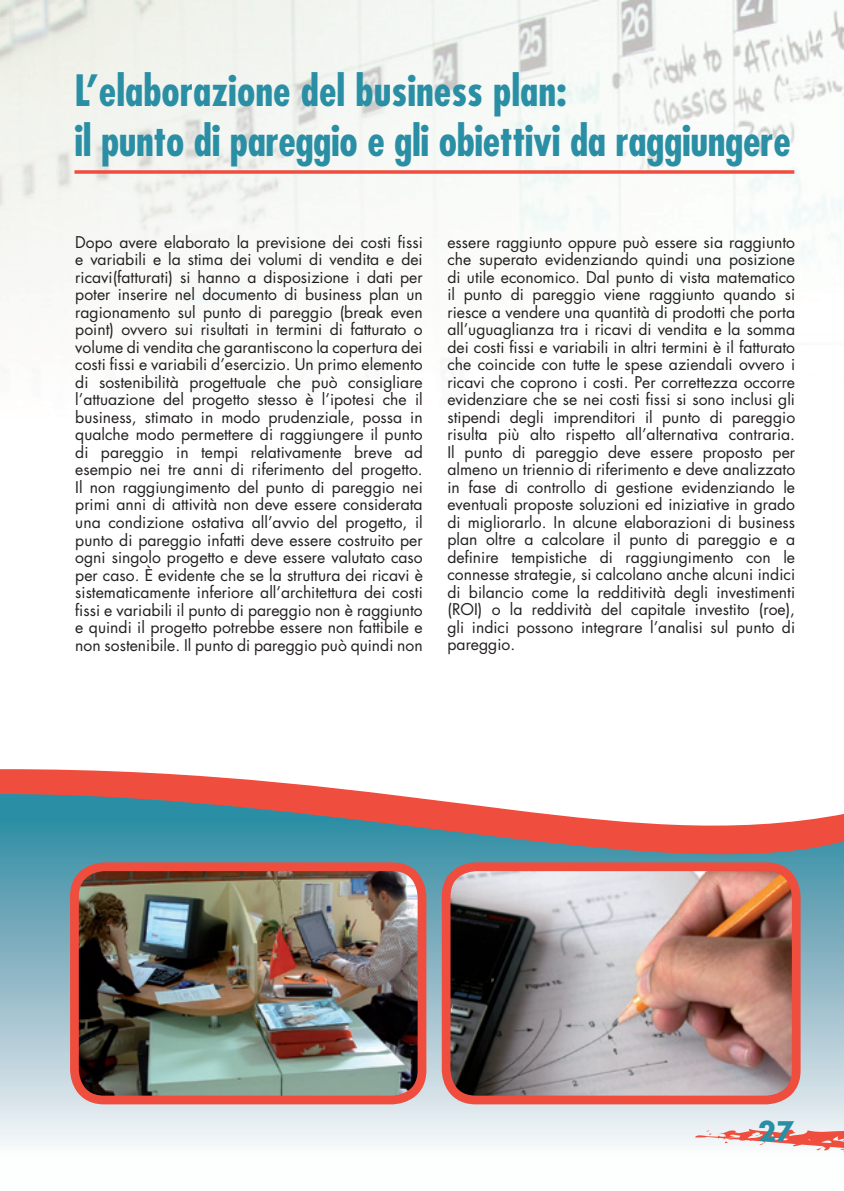
<style>
.page{position:relative;width:844px;height:1191px;background:#fff}
.page>*{position:absolute;margin:0;border:0;box-sizing:border-box;transform-origin:0 0}
.t1{font:700 condensed 42px/50.4px "Futura";letter-spacing:-.01em;color:#2a8fa4}
.t2{font:700 26.25px "Futura";color:#2a8fa4}
.t3{font:15.75px/17.5px "Futura";color:#231f20;text-align:justify}
</style>
<div class="page">
<img style="left:0;top:0;width:843px;height:366px">
<svg style="left:0;top:897px;width:843px;height:249px;background:#c6d9e0"></svg>
<svg style="left:0;top:769px;width:843px;height:128px"></svg>
<svg style="left:74px;top:170px;width:720px;height:4px;background:#ef6153"></svg>
<svg style="left:694px;top:1128px;width:149px;height:23px"></svg>
<img style="left:74px;top:866px;width:348px;height:234px">
<div style="left:70px;top:862px;width:356px;height:242px;border:9px solid #ef4d3d;border-radius:30px"></div>
<img style="left:446px;top:866px;width:350px;height:234px">
<div style="left:441px;top:862px;width:359px;height:242px;border:9px solid #ef4d3d;border-radius:30px"></div>
<h1 class="t1" style="left:74px;top:65px;width:717px">L’elaborazione del business plan:<br>il punto di pareggio e gli obiettivi da raggiungere</h1>
<p class="t3" style="left:75px;top:233px;width:349px">Dopo avere elaborato la previsione dei costi fissi e variabili e la stima dei volumi di vendita e dei ricavi(fatturati) si hanno a disposizione i dati per poter inserire nel documento di business plan un ragionamento sul punto di pareggio (break even point) ovvero sui risultati in termini di fatturato o volume di vendita che garantiscono la copertura dei costi fissi e variabili d’esercizio. Un primo elemento di sostenibilità progettuale che può consigliare l’attuazione del progetto stesso è l’ipotesi che il business, stimato in modo prudenziale, possa in qualche modo permettere di raggiungere il punto di pareggio in tempi relativamente breve ad esempio nei tre anni di riferimento del progetto.<br>Il non raggiungimento del punto di pareggio nei primi anni di attività non deve essere considerata una condizione ostativa all’avvio del progetto, il punto di pareggio infatti deve essere costruito per ogni singolo progetto e deve essere valutato caso per caso. È evidente che se la struttura dei ricavi è sistematicamente inferiore all’architettura dei costi fissi e variabili il punto di pareggio non è raggiunto e quindi il progetto potrebbe essere non fattibile e non sostenibile. Il punto di pareggio può quindi non</p>
<p class="t3" style="left:447px;top:233px;width:349px">essere raggiunto oppure può essere sia raggiunto che superato evidenziando quindi una posizione di utile economico. Dal punto di vista matematico il punto di pareggio viene raggiunto quando si riesce a vendere una quantità di prodotti che porta all’uguaglianza tra i ricavi di vendita e la somma dei costi fissi e variabili in altri termini è il fatturato che coincide con tutte le spese aziendali ovvero i ricavi che coprono i costi. Per correttezza occorre evidenziare che se nei costi fissi si sono inclusi gli stipendi degli imprenditori il punto di pareggio risulta più alto rispetto all’alternativa contraria.<br>Il punto di pareggio deve essere proposto per almeno un triennio di riferimento e deve analizzato in fase di controllo di gestione evidenziando le eventuali proposte soluzioni ed iniziative in grado di migliorarlo. In alcune elaborazioni di business plan oltre a calcolare il punto di pareggio e a definire tempistiche di raggiungimento con le connesse strategie, si calcolano anche alcuni indici di bilancio come la redditività degli investimenti (ROI) o la reddività del capitale investito (roe), gli indici possono integrare l’analisi sul punto di pareggio.</p>
<h2 class="t2" style="left:758px;top:1113px;width:38px">27</h2>
</div>
